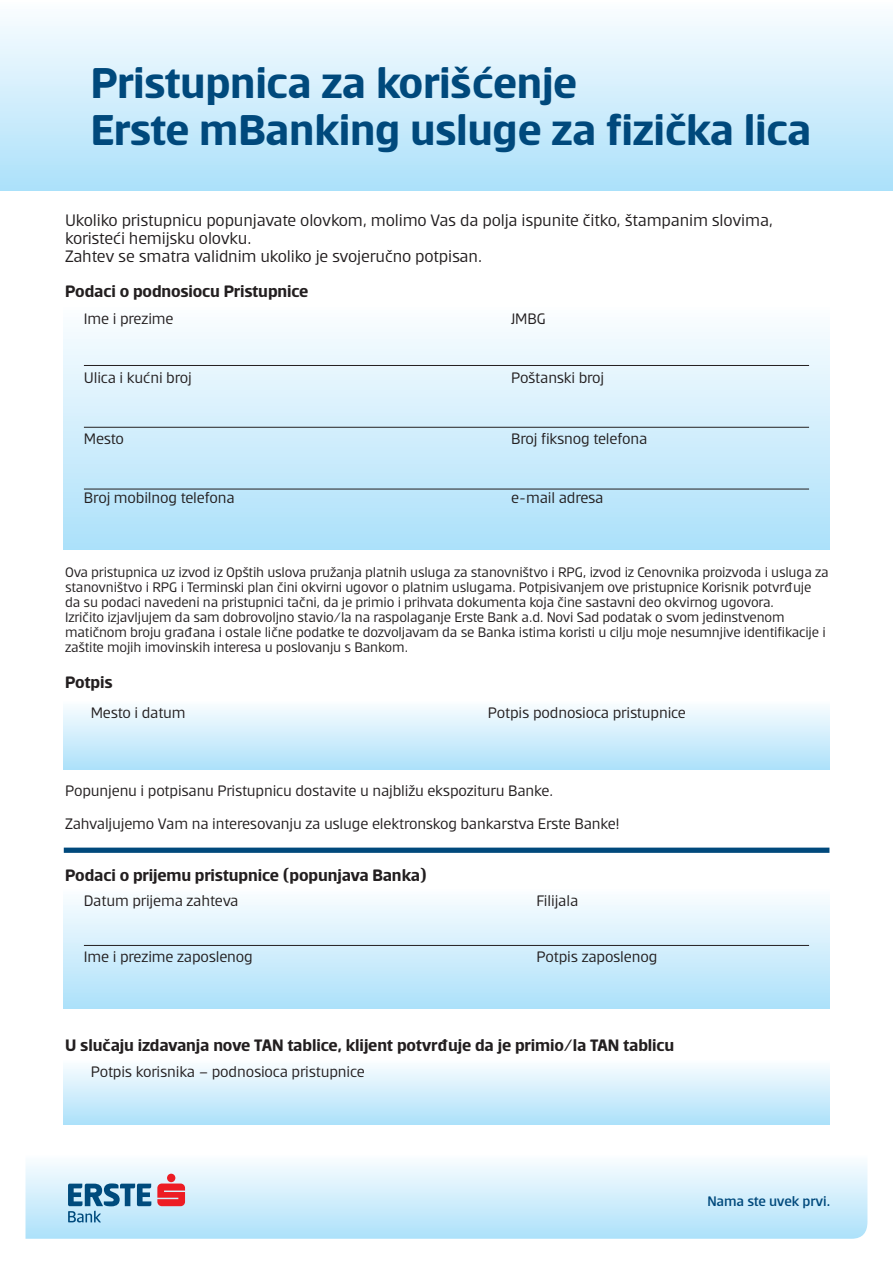
<style>
.page{position:relative;width:893px;height:1263px;background:#fff}
.page>*{position:absolute;margin:0;border:0;box-sizing:border-box;transform-origin:0 0}
.t1{font:700 46.8px/46.8px "Erste";letter-spacing:-.01em;color:#00497c}
.t2{font:18px/18px "Erste";letter-spacing:-.01em;color:#231f20}
.t3{font:700 18px "Erste";letter-spacing:-.01em;color:#231f20}
.t4{font:16.5px/33px "Erste";letter-spacing:-.01em;color:#231f20}
.t5{font:15px/15px "Erste";letter-spacing:-.01em;color:#231f20}
.t6{font:500 15px "Erste";letter-spacing:-.015em;color:#00497c}
</style>
<div class="page">
<div style="left:0;top:0;width:893px;height:190px;background:linear-gradient(to bottom,#fcfeff,#ace1fa)"></div>
<div style="left:64px;top:305px;width:765px;height:244px;background:linear-gradient(to bottom,#fcfeff,#ace1fa)"></div>
<div style="left:64px;top:700px;width:765px;height:70px;background:linear-gradient(to bottom,#fcfeff,#aee1fa)"></div>
<div style="left:64px;top:847px;width:765px;height:6px;background:#00497c"></div>
<div style="left:64px;top:888px;width:765px;height:121px;background:linear-gradient(to bottom,#fcfdff,#ace0fa)"></div>
<div style="left:64px;top:1059px;width:765px;height:65px;background:linear-gradient(to bottom,#fcfeff,#ade1fa)"></div>
<hr style="left:84px;top:365px;width:725px;height:1px;background:#231f20">
<hr style="left:84px;top:427px;width:725px;height:1px;background:#231f20">
<hr style="left:84px;top:489px;width:725px;height:1px;background:#231f20">
<hr style="left:84px;top:945px;width:725px;height:1px;background:#231f20">
<svg style="left:26px;top:1163px;width:841px;height:76px"></svg>
<svg style="left:68px;top:1183px;width:83px;height:39px"></svg>
<svg style="left:157px;top:1174px;width:28px;height:32px"></svg>
<h1 class="t1" style="left:91px;top:63px;width:722px">Pristupnica za korišćenje<br>Erste mBanking usluge za fizička lica</h1>
<p class="t2" style="left:65px;top:212px;width:709px">Ukoliko pristupnicu popunjavate olovkom, molimo Vas da polja ispunite čitko, štampanim slovima, koristeći hemijsku olovku.<br>Zahtev se smatra validnim ukoliko je svojeručno potpisan.</p>
<p class="t3" style="left:65px;top:284px;width:245px">Podaci o podnosiocu Pristupnice</p>
<p class="t4" style="left:84px;top:303px;width:91px">Ime i prezime</p>
<p class="t4" style="left:511px;top:303px;width:36px">JMBG</p>
<p class="t4" style="left:84px;top:363px;width:109px">Ulica i kućni broj</p>
<p class="t4" style="left:511px;top:363px;width:95px">Poštanski broj</p>
<p class="t4" style="left:84px;top:423px;width:42px">Mesto</p>
<p class="t4" style="left:511px;top:423px;width:138px">Broj fiksnog telefona</p>
<p class="t4" style="left:84px;top:483px;width:152px">Broj mobilnog telefona</p>
<p class="t4" style="left:511px;top:483px;width:94px">e-mail adresa</p>
<p class="t5" style="left:65px;top:566px;width:765px">Ova pristupnica uz izvod iz Opštih uslova pružanja platnih usluga za stanovništvo i RPG, izvod iz Cenovnika proizvoda i usluga za stanovništvo i RPG i Terminski plan čini okvirni ugovor o platnim uslugama. Potpisivanjem ove pristupnice Korisnik potvrđuje da su podaci navedeni na pristupnici tačni, da je primio i prihvata dokumenta koja čine sastavni deo okvirnog ugovora.<br>Izričito izjavljujem da sam dobrovoljno stavio/la na raspolaganje Erste Bank a.d. Novi Sad podatak o svom jedinstvenom matičnom broju građana i ostale lične podatke te dozvoljavam da se Banka istima koristi u cilju moje nesumnjive identifikacije i zaštite mojih imovinskih interesa u poslovanju s Bankom.</p>
<p class="t3" style="left:65px;top:674px;width:49px">Potpis</p>
<p class="t4" style="left:91px;top:697px;width:96px">Mesto i datum</p>
<p class="t4" style="left:488px;top:697px;width:200px">Potpis podnosioca pristupnice</p>
<p class="t4" style="left:65px;top:775px;width:556px">Popunjenu i potpisanu Pristupnicu dostavite u najbližu ekspozituru Banke.<br>Zahvaljujemo Vam na interesovanju za usluge elektronskog bankarstva Erste Banke!</p>
<p class="t3" style="left:65px;top:868px;width:363px">Podaci o prijemu pristupnice (popunjava Banka)</p>
<p class="t4" style="left:84px;top:886px;width:156px">Datum prijema zahteva</p>
<p class="t4" style="left:537px;top:886px;width:43px">Filijala</p>
<p class="t4" style="left:84px;top:941px;width:170px">Ime i prezime zaposlenog</p>
<p class="t4" style="left:537px;top:941px;width:122px">Potpis zaposlenog</p>
<p class="t3" style="left:65px;top:1037px;width:611px">U slučaju izdavanja nove TAN tablice, klijent potvrđuje da je primio/la TAN tablicu</p>
<p class="t4" style="left:91px;top:1057px;width:275px">Potpis korisnika – podnosioca pristupnice</p>
<p class="t6" style="left:707px;top:1194px;width:124px">Nama ste uvek prvi.</p>
</div>
